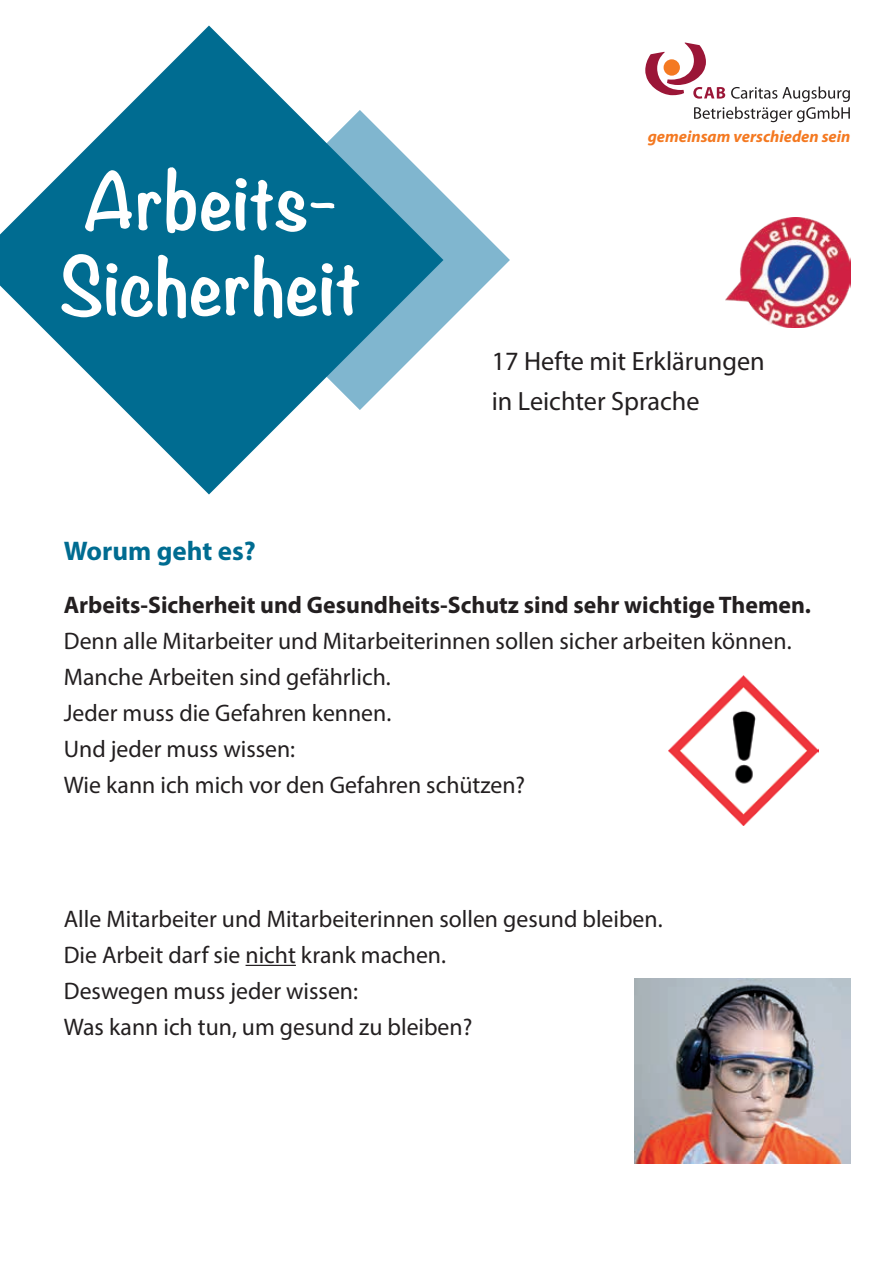
<style>
.page{position:relative;width:893px;height:1263px;background:#fff}
.page>*{position:absolute;margin:0;border:0;box-sizing:border-box;transform-origin:0 0}
.t1{font:700 70.95px/85.1px "Noteworthy";letter-spacing:.005em;color:#fff;text-align:center}
.t2{font:700 27px "Myriad Pro";color:#006c91}
.t3{font:26.4px/39.8px "Myriad Pro";color:#231f20}
.t4{font:24px/36px "Myriad Pro";color:#231f20}
.t5{font:700 24px "Myriad Pro";color:#231f20}
.t6{font:italic 700 16.5px "Myriad Pro";color:#f47921}
</style>
<div class="page">
<hr style="left:246px;top:965px;width:50px;height:1px;background:#231f20">
<svg style="left:645px;top:43px;width:205px;height:79px"></svg>
<svg style="left:443px;top:193px;width:67px;height:134px"></svg>
<svg style="left:0;top:26px;width:443px;height:468px;fill:#006c91"></svg>
<img style="left:669px;top:676px;width:149px;height:149px">
<img style="left:635px;top:978px;width:215px;height:185px">
<img style="left:725px;top:217px;width:125px;height:110px">
<h1 class="t1" style="left:59px;top:157px;width:304px">Arbeits-<br>Sicherheit</h1>
<p class="t6" style="left:648px;top:126px;width:204px">gemeinsam verschieden sein</p>
<p class="t3" style="left:492px;top:341px;width:275px">17 Hefte mit Erklärungen in Leichter Sprache</p>
<p class="t2" style="left:64px;top:533px;width:194px">Worum geht es?</p>
<p class="t5" style="left:64px;top:589px;width:749px">Arbeits-Sicherheit und Gesundheits-Schutz sind sehr wichtige Themen.</p>
<p class="t4" style="left:64px;top:622px;width:729px">Denn alle Mitarbeiter und Mitarbeiterinnen sollen sicher arbeiten können.<br>Manche Arbeiten sind gefährlich.<br>Jeder muss die Gefahren kennen.<br>Und jeder muss wissen:<br>Wie kann ich mich vor den Gefahren schützen?</p>
<p class="t4" style="left:64px;top:900px;width:600px">Alle Mitarbeiter und Mitarbeiterinnen sollen gesund bleiben.<br>Die Arbeit darf sie nicht krank machen.<br>Deswegen muss jeder wissen:<br>Was kann ich tun, um gesund zu bleiben?</p>
</div>
